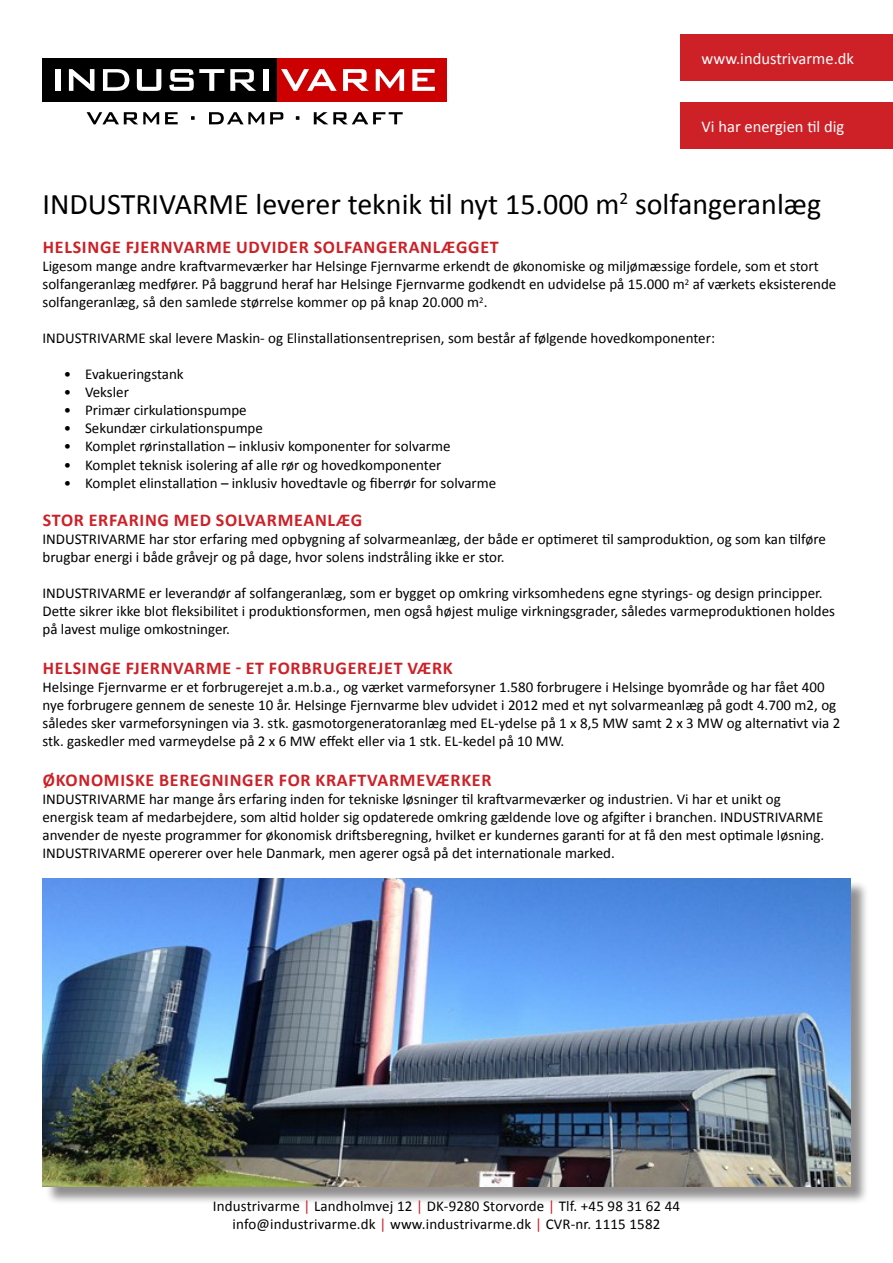
<style>
.page{position:relative;width:893px;height:1263px;background:#fff}
.page>*{position:absolute;margin:0;border:0;box-sizing:border-box;transform-origin:0 0}
.t1{font:30px "Calibri";color:#010000}
.Subtitle{font:700 18px "Calibri";letter-spacing:.04em;color:#cd2027}
.No_Spacing{font:700 18px "Calibri";letter-spacing:.04em;color:#cb2026}
.t2{font:16.5px "Calibri";color:#fff}
.t3{font:15px/18px "Calibri";color:#010000}
.No_Spacing-2{font:15px/18px "Calibri";color:#000}
.s1{color:#cd2027}
</style>
<div class="page">
<div style="left:680px;top:34px;width:213px;height:47px;background:#cd2027"></div>
<div style="left:680px;top:102px;width:213px;height:47px;background:#cd2027"></div>
<div style="left:43px;top:58px;width:235px;height:43px;background:#000"></div>
<div style="left:277px;top:58px;width:170px;height:43px;background:#c00"></div>
<div style="left:55px;top:69px;width:5px;height:22px;background:#fff"></div>
<svg style="left:69px;top:69px;width:25px;height:22px"></svg>
<svg style="left:103px;top:69px;width:26px;height:22px"></svg>
<svg style="left:137px;top:69px;width:24px;height:22px"></svg>
<svg style="left:169px;top:69px;width:55px;height:22px"></svg>
<svg style="left:230px;top:69px;width:26px;height:22px"></svg>
<div style="left:263px;top:69px;width:5px;height:22px;background:#fff"></div>
<svg style="left:281px;top:69px;width:56px;height:22px"></svg>
<svg style="left:343px;top:69px;width:26px;height:22px"></svg>
<svg style="left:376px;top:69px;width:28px;height:22px"></svg>
<svg style="left:412px;top:69px;width:23px;height:22px"></svg>
<svg style="left:87px;top:112px;width:72px;height:12px"></svg>
<svg style="left:165px;top:112px;width:13px;height:12px"></svg>
<svg style="left:191px;top:116px;width:4px;height:4px"></svg>
<svg style="left:209px;top:112px;width:55px;height:12px"></svg>
<svg style="left:270px;top:112px;width:13px;height:12px"></svg>
<svg style="left:296px;top:116px;width:3px;height:4px"></svg>
<svg style="left:314px;top:112px;width:89px;height:12px"></svg>
<div style="left:45px;top:880px;width:824px;height:325px;background:#231f20;opacity:.5"></div>
<img style="left:43px;top:878px;width:807px;height:308px">
<p class="t2" style="left:702px;top:48px;width:154px">www.industrivarme.dk</p>
<p class="t2" style="left:702px;top:116px;width:144px">Vi har energien til dig</p>
<p class="t1" style="left:43px;top:185px;width:780px">INDUSTRIVARME leverer teknik til nyt 15.000 m<sup>2</sup> solfangeranlæg</p>
<p class="No_Spacing" style="left:43px;top:236px;width:457px">HELSINGE FJERNVARME UDVIDER SOLFANGERANLÆGGET</p>
<p class="No_Spacing-2" style="left:43px;top:258px;width:795px">Ligesom mange andre kraftvarmeværker har Helsinge Fjernvarme erkendt de økonomiske og miljømæssige fordele, som et stort solfangeranlæg medfører. På baggrund heraf har Helsinge Fjernvarme godkendt en udvidelse på 15.000 m<sup>2</sup> af værkets eksisterende solfangeranlæg, så den samlede størrelse kommer op på knap 20.000 m<sup>2</sup>.</p>
<p class="No_Spacing-2" style="left:43px;top:330px;width:674px">INDUSTRIVARME skal levere Maskin- og Elinstallationsentreprisen, som består af følgende hovedkomponenter:</p>
<p class="No_Spacing-2" style="left:64px;top:366px;width:121px">• Evakueringstank</p>
<p class="No_Spacing-2" style="left:64px;top:384px;width:67px">• Veksler</p>
<p class="No_Spacing-2" style="left:64px;top:402px;width:184px">• Primær cirkulationspumpe</p>
<p class="No_Spacing-2" style="left:64px;top:420px;width:201px">• Sekundær cirkulationspumpe</p>
<p class="No_Spacing-2" style="left:64px;top:438px;width:388px">• Komplet rørinstallation – inklusiv komponenter for solvarme</p>
<p class="No_Spacing-2" style="left:64px;top:456px;width:379px">• Komplet teknisk isolering af alle rør og hovedkomponenter</p>
<p class="No_Spacing-2" style="left:64px;top:474px;width:434px">• Komplet elinstallation – inklusiv hovedtavle og fiberrør for solvarme</p>
<p class="Subtitle" style="left:43px;top:509px;width:321px">STOR ERFARING MED SOLVARMEANLÆG</p>
<p class="t3" style="left:43px;top:530px;width:785px">INDUSTRIVARME har stor erfaring med opbygning af solvarmeanlæg, der både er optimeret til samproduktion, og som kan tilføre brugbar energi i både gråvejr og på dage, hvor solens indstråling ikke er stor.</p>
<p class="t3" style="left:43px;top:584px;width:794px">INDUSTRIVARME er leverandør af solfangeranlæg, som er bygget op omkring virksomhedens egne styrings- og design principper.<br>Dette sikrer ikke blot fleksibilitet i produktionsformen, men også højest mulige virkningsgrader, således varmeproduktionen holdes på lavest mulige omkostninger.</p>
<p class="Subtitle" style="left:43px;top:656px;width:411px">HELSINGE FJERNVARME - ET FORBRUGEREJET VÆRK</p>
<p class="t3" style="left:43px;top:678px;width:799px">Helsinge Fjernvarme er et forbrugerejet a.m.b.a., og værket varmeforsyner 1.580 forbrugere i Helsinge byområde og har fået 400 nye forbrugere gennem de seneste 10 år. Helsinge Fjernvarme blev udvidet i 2012 med et nyt solvarmeanlæg på godt 4.700 m2, og således sker varmeforsyningen via 3. stk. gasmotorgeneratoranlæg med EL-ydelse på 1 x 8,5 MW samt 2 x 3 MW og alternativt via 2 stk. gaskedler med varmeydelse på 2 x 6 MW effekt eller via 1 stk. EL-kedel på 10 MW.</p>
<p class="Subtitle" style="left:43px;top:768px;width:450px">ØKONOMISKE BEREGNINGER FOR KRAFTVARMEVÆRKER</p>
<p class="t3" style="left:43px;top:790px;width:783px">INDUSTRIVARME har mange års erfaring inden for tekniske løsninger til kraftvarmeværker og industrien. Vi har et unikt og energisk team af medarbejdere, som altid holder sig opdaterede omkring gældende love og afgifter i branchen. INDUSTRIVARME anvender de nyeste programmer for økonomisk driftsberegning, hvilket er kundernes garanti for at få den mest optimale løsning.<br>INDUSTRIVARME opererer over hele Danmark, men agerer også på det internationale marked.</p>
<p class="t3" style="left:213px;top:1197px;width:469px">Industrivarme <span class="s1">|</span> Landholmvej 12 <span class="s1">|</span> DK-9280 Storvorde <span class="s1">|</span> Tlf. +45 98 31 62 44</p>
<p class="t3" style="left:233px;top:1215px;width:429px">info@industrivarme.dk <span class="s1">|</span> www.industrivarme.dk <span class="s1">|</span> CVR-nr. 1115 1582</p>
</div>
